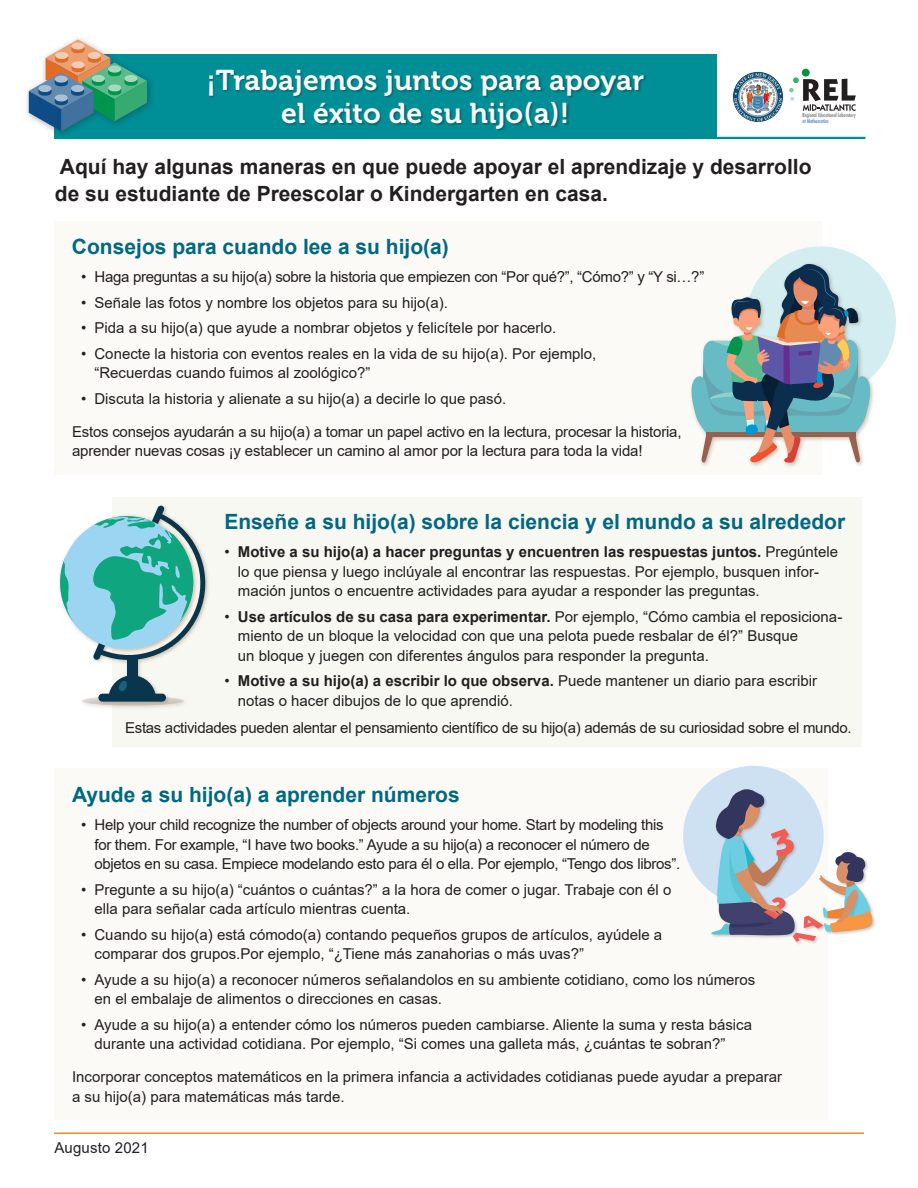
<style>
.page{position:relative;width:918px;height:1188px;background:#fff}
.page>*{position:absolute;margin:0;border:0;box-sizing:border-box;transform-origin:0 0}
.t1{font:28.5px/33px "Museo 700";letter-spacing:.005em;color:#fafbfd;text-align:center}
.Bhead{font:700 21px "Arial";color:#006882}
.Bhead-2{font:700 21px "Arial";color:#231f20}
.text{font:15px "Arial";color:#231f20}
.text-2{font:15px "Arial";letter-spacing:-.02em;color:#231f20}
.t2{font:700 15px "Arial";color:#231f20}
.t3{font:condensed 5.4px "Futura";letter-spacing:-.005em;color:#76787b}
.t4{font:condensed 5.4px "Futura";letter-spacing:.005em;color:#4783c4}
.s1{font-weight:400}
</style>
<div class="page">
<hr style="left:54px;top:1132px;width:810px;height:2px;background:#ec892d">
<div style="left:54px;top:768px;width:774px;height:352px;background:#fbfaf6"></div>
<div style="left:54px;top:221px;width:768px;height:253px;background:#fbfaf6"></div>
<div style="left:112px;top:497px;width:750px;height:250px;background:#f8f8f2"></div>
<div style="left:683px;top:766px;width:141px;height:140px;background:#cee1f3;border-radius:50%"></div>
<div style="left:745px;top:246px;width:151px;height:151px;background:#d3edf0;border-radius:50%"></div>
<div style="left:54px;top:54px;width:662px;height:83px;background:#008e97"></div>
<hr style="left:54px;top:137px;width:812px;height:2px;background:#008e97">
<div style="left:209px;top:70px;width:437px;height:61px;background:#231f20;opacity:.35"></div>
<div style="left:24px;top:35px;width:131px;height:104px;background:#231f20;opacity:.35"></div>
<svg style="left:29px;top:39px;width:118px;height:92px"></svg>
<img style="left:733px;top:72px;width:50px;height:50px;border-radius:25px">
<div style="left:802px;top:69px;width:8px;height:8px;background:#00943d;border-radius:50%"></div>
<svg style="left:789px;top:77px;width:67px;height:34px"></svg>
<div style="left:689px;top:261px;width:186px;height:207px;background:#764c24;opacity:.35"></div>
<svg style="left:690px;top:264px;width:182px;height:199px"></svg>
<div style="left:57px;top:503px;width:154px;height:208px;background:#764c24;opacity:.35"></div>
<svg style="left:82px;top:696px;width:102px;height:10px"></svg>
<div style="left:127px;top:658px;width:11px;height:23px;background:#0a364d"></div>
<svg style="left:108px;top:675px;width:48px;height:19px"></svg>
<div style="left:98px;top:694px;width:68px;height:8px;background:#0a364d;border-radius:4px"></div>
<svg style="left:57px;top:505px;width:154px;height:157px"></svg>
<svg style="left:710px;top:789px;width:165px;height:153px"></svg>
<p class="t1" style="left:206px;top:64px;width:439px">¡Trabajemos juntos para apoyar el éxito de su hijo(a)!</p>
<p class="t3" style="left:803px;top:112px;width:55px">Regional Educational Laboratory</p>
<p class="Bhead-2" style="left:60px;top:152px;width:753px">Aquí hay algunas maneras en que puede apoyar el aprendizaje y desarrollo</p>
<p class="Bhead-2" style="left:55px;top:179px;width:555px">de su estudiante de Preescolar o Kindergarten en casa.</p>
<p class="Bhead" style="left:72px;top:232px;width:378px">Consejos para cuando lee a su hijo(a)</p>
<p class="text" style="left:81px;top:267px;width:7px">•</p>
<p class="text-2" style="left:94px;top:267px;width:611px">Haga preguntas a su hijo(a) sobre la historia que empiezen con “Por qué?”, “Cómo?” y “Y si…?”</p>
<p class="text" style="left:81px;top:292px;width:7px">•</p>
<p class="text" style="left:94px;top:292px;width:355px">Señale las fotos y nombre los objetos para su hijo(a).</p>
<p class="text" style="left:81px;top:318px;width:7px">•</p>
<p class="text" style="left:94px;top:318px;width:463px">Pida a su hijo(a) que ayude a nombrar objetos y felicítele por hacerlo.</p>
<p class="text" style="left:81px;top:343px;width:7px">•</p>
<p class="text" style="left:94px;top:343px;width:503px">Conecte la historia con eventos reales en la vida de su hijo(a). Por ejemplo,</p>
<p class="text" style="left:94px;top:363px;width:277px">“Recuerdas cuando fuimos al zoológico?”</p>
<p class="text" style="left:81px;top:388px;width:7px">•</p>
<p class="text" style="left:94px;top:388px;width:413px">Discuta la historia y alienate a su hijo(a) a decirle lo que pasó.</p>
<p class="text" style="left:72px;top:421px;width:611px">Estos consejos ayudarán a su hijo(a) a tomar un papel activo en la lectura, procesar la historia,</p>
<p class="text" style="left:72px;top:441px;width:572px">aprender nuevas cosas ¡y establecer un camino al amor por la lectura para toda la vida!</p>
<p class="t4" style="left:803px;top:118px;width:27px">at Mathematica</p>
<p class="Bhead" style="left:224px;top:506px;width:622px">Enseñe a su hijo(a) sobre la ciencia y el mundo a su alrededor</p>
<p class="text" style="left:224px;top:541px;width:7px">•</p>
<p class="t2" style="left:238px;top:541px;width:602px">Motive a su hijo(a) a hacer preguntas y encuentren las respuestas juntos. <span class="s1">Pregúntele</span></p>
<p class="text" style="left:238px;top:561px;width:583px">lo que piensa y luego inclúyale al encontrar las respuestas. Por ejemplo, busquen infor-</p>
<p class="text" style="left:238px;top:580px;width:523px">mación juntos o encuentre actividades para ayudar a responder las preguntas.</p>
<p class="text" style="left:224px;top:606px;width:7px">•</p>
<p class="t2" style="left:238px;top:606px;width:606px">Use artículos de su casa para experimentar. <span class="s1">Por ejemplo, “Cómo cambia el reposiciona-</span></p>
<p class="text" style="left:238px;top:625px;width:562px">miento de un bloque la velocidad con que una pelota puede resbalar de él?” Busque</p>
<p class="text" style="left:238px;top:645px;width:473px">un bloque y juegen con diferentes ángulos para responder la pregunta.</p>
<p class="text" style="left:224px;top:670px;width:7px">•</p>
<p class="t2" style="left:238px;top:670px;width:581px">Motive a su hijo(a) a escribir lo que observa. <span class="s1">Puede mantener un diario para escribir</span></p>
<p class="text" style="left:238px;top:690px;width:277px">notas o hacer dibujos de lo que aprendió.</p>
<p class="text-2" style="left:125px;top:718px;width:728px">Estas actividades pueden alentar el pensamiento científico de su hijo(a) además de su curiosidad sobre el mundo.</p>
<p class="Bhead" style="left:72px;top:779px;width:389px">Ayude a su hijo(a) a aprender números</p>
<p class="text" style="left:81px;top:814px;width:7px">•</p>
<p class="text-2" style="left:94px;top:814px;width:571px">Help your child recognize the number of objects around your home. Start by modeling this</p>
<p class="text-2" style="left:94px;top:834px;width:557px">for them. For example, “I have two books.” Ayude a su hijo(a) a reconocer el número de</p>
<p class="text-2" style="left:94px;top:853px;width:587px">objetos en su casa. Empiece modelando esto para él o ella. Por ejemplo, “Tengo dos libros”.</p>
<p class="text" style="left:81px;top:879px;width:7px">•</p>
<p class="text" style="left:94px;top:879px;width:578px">Pregunte a su hijo(a) “cuántos o cuántas?” a la hora de comer o jugar. Trabaje con él o</p>
<p class="text" style="left:94px;top:898px;width:317px">ella para señalar cada artículo mientras cuenta.</p>
<p class="text" style="left:81px;top:924px;width:7px">•</p>
<p class="text" style="left:94px;top:924px;width:569px">Cuando su hijo(a) está cómodo(a) contando pequeños grupos de artículos, ayúdele a</p>
<p class="text" style="left:94px;top:943px;width:491px">comparar dos grupos.Por ejemplo, “¿Tiene más zanahorias o más uvas?”</p>
<p class="text" style="left:81px;top:969px;width:7px">•</p>
<p class="text" style="left:94px;top:969px;width:662px">Ayude a su hijo(a) a reconocer números señalandolos en su ambiente cotidiano, como los números</p>
<p class="text" style="left:94px;top:988px;width:349px">en el embalaje de alimentos o direcciones en casas.</p>
<p class="text" style="left:81px;top:1014px;width:7px">•</p>
<p class="text" style="left:94px;top:1014px;width:659px">Ayude a su hijo(a) a entender cómo los números pueden cambiarse. Aliente la suma y resta básica</p>
<p class="text" style="left:94px;top:1034px;width:633px">durante una actividad cotidiana. Por ejemplo, “Si comes una galleta más, ¿cuántas te sobran?”</p>
<p class="text" style="left:72px;top:1067px;width:712px">Incorporar conceptos matemáticos en la primera infancia a actividades cotidianas puede ayudar a preparar</p>
<p class="text" style="left:72px;top:1086px;width:274px">a su hijo(a) para matemáticas más tarde.</p>
<p class="text" style="left:54px;top:1138px;width:96px">Augusto 2021</p>
</div>
